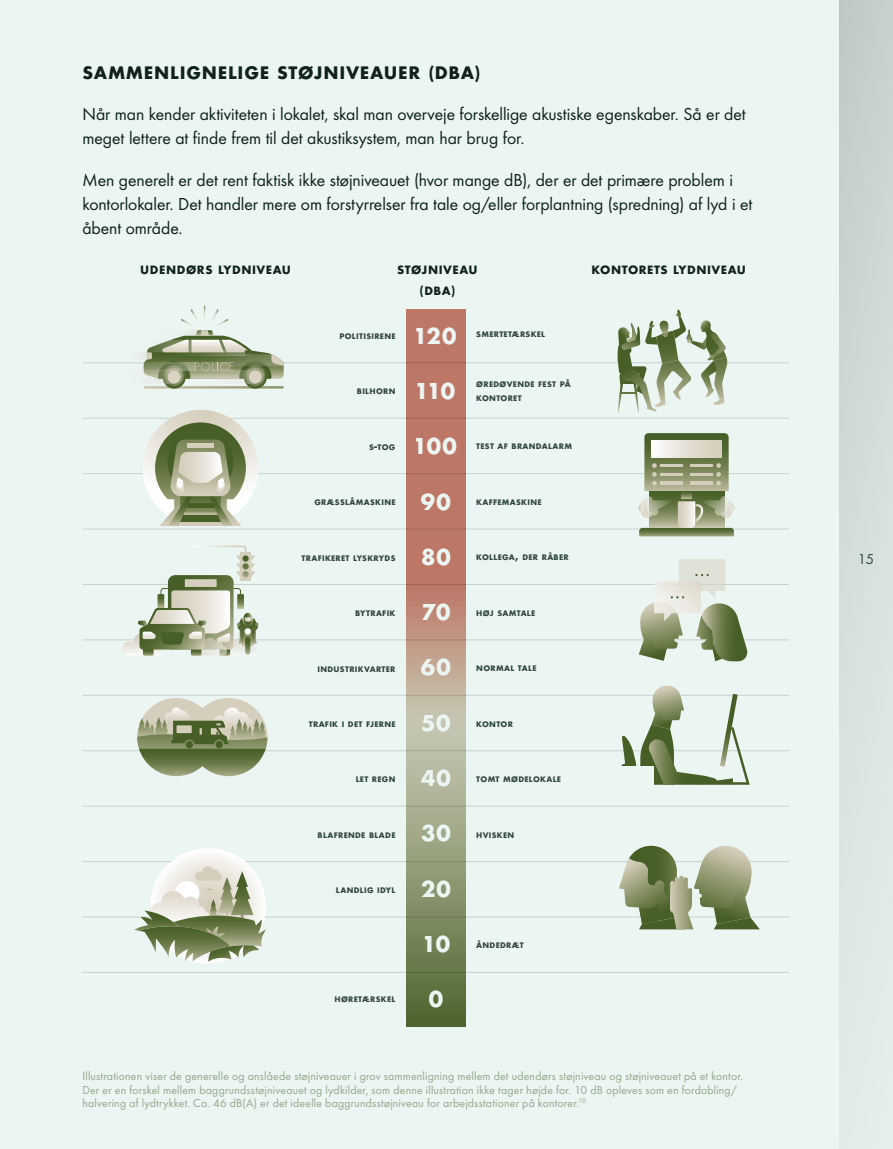
<style>
.page{position:relative;width:893px;height:1149px;background:#fff}
.page>*{position:absolute;margin:0;border:0;box-sizing:border-box;transform-origin:0 0}
.t1{font:700 24px "Futura";letter-spacing:.035em;color:#ebf5f2}
.t2{font:700 18.9px "Futura";letter-spacing:.04em;color:#0f221c}
.t3{font:18px/24px "Futura Boo";letter-spacing:-.005em;color:#0f221c}
.t4{font:15px "Futura Boo";color:#2f473b}
.t5{font:700 12.6px "Futura";letter-spacing:.04em;color:#0f221c}
.t6{font:12px/13.5px "Futura Boo";letter-spacing:.02em;color:#95a88c}
.t7{font:700 8.4px/14.4px "Futura";letter-spacing:.035em;color:#2f473b}
.s1{font-size:18px}
.s2{font-size:12.75px}
.s3{font-size:12px}
</style>
<div class="page">
<div style="left:0;top:0;width:893px;height:1148px;background:#ebf5f2"></div>
<div style="left:840px;top:0;width:53px;height:1148px;background:linear-gradient(to bottom,#c5cfca,#e5efec)"></div>
<hr style="left:82px;top:362px;width:707px;height:1px;background:#c7d4ce">
<hr style="left:82px;top:473px;width:707px;height:1px;background:#c7d4ce">
<hr style="left:82px;top:584px;width:707px;height:1px;background:#c7d4ce">
<hr style="left:82px;top:694px;width:707px;height:1px;background:#c7d4ce">
<hr style="left:82px;top:805px;width:707px;height:1px;background:#c7d4ce">
<hr style="left:82px;top:916px;width:707px;height:1px;background:#c7d4ce">
<hr style="left:82px;top:418px;width:707px;height:1px;background:#c7d4ce">
<hr style="left:82px;top:528px;width:707px;height:1px;background:#c7d4ce">
<hr style="left:82px;top:639px;width:707px;height:1px;background:#c7d4ce">
<hr style="left:82px;top:750px;width:707px;height:1px;background:#c7d4ce">
<hr style="left:82px;top:861px;width:707px;height:1px;background:#c7d4ce">
<hr style="left:82px;top:971px;width:707px;height:1px;background:#c7d4ce">
<svg style="left:407px;top:309px;width:59px;height:716px;background:#a98c73"></svg>
<svg style="left:621px;top:685px;width:129px;height:99px"></svg>
<svg style="left:617px;top:309px;width:110px;height:103px"></svg>
<svg style="left:639px;top:559px;width:110px;height:102px"></svg>
<svg style="left:144px;top:386px;width:140px;height:2px"></svg>
<div style="left:163px;top:365px;width:23px;height:23px;background:#49612a;border-radius:12px"></div>
<div style="left:244px;top:365px;width:23px;height:23px;background:#4a622b;border-radius:12px"></div>
<svg style="left:143px;top:410px;width:115px;height:115px"></svg>
<svg style="left:155px;top:422px;width:91px;height:104px;background:#a2a98a"></svg>
<svg style="left:122px;top:545px;width:136px;height:110px"></svg>
<svg style="left:137px;top:698px;width:130px;height:77px"></svg>
<svg style="left:150px;top:847px;width:116px;height:116px"></svg>
<svg style="left:135px;top:865px;width:131px;height:96px"></svg>
<svg style="left:619px;top:845px;width:141px;height:84px"></svg>
<svg style="left:638px;top:433px;width:97px;height:103px"></svg>
<svg style="left:117px;top:330px;width:167px;height:56px"></svg>
<svg style="left:170px;top:350px;width:75px;height:5px"></svg>
<div style="left:476px;top:765px;width:178px;height:28px;background:#ebf5f2"></div>
<h2 class="t2" style="left:82px;top:61px;width:400px">SAMMENLIGNELIGE STØJ NIVEAUER <span class="s1">(</span>DBA<span class="s1">)</span></h2>
<h3 class="t3" style="left:82px;top:102px;width:665px">Når man kender aktiviteten i lokalet, skal man overveje forskellige akustiske egenskaber. Så er det meget lettere at finde frem til det akustiksystem, man har brug for.</h3>
<h3 class="t3" style="left:82px;top:168px;width:671px">Men generelt er det rent faktisk ikke støjniveauet (hvor mange dB), der er det primære problem i kontorlokaler. Det handler mere om forstyrrelser fra tale og/eller forplantning (spredning) af lyd i et åbent område.</h3>
<p class="t5" style="left:140px;top:262px;width:152px">UDENDØRS LYDNIVEAU</p>
<p class="t5" style="left:397px;top:262px;width:82px">STØJ NIVEAU</p>
<p class="t5" style="left:591px;top:262px;width:156px">KONTORETS LYDNIVEAU</p>
<p class="t5" style="left:419px;top:283px;width:37px"><span class="s2">(</span>DBA<span class="s2">)</span></p>
<p class="t7" style="left:339px;top:329px;width:58px">POLITISIRENE</p>
<h1 class="t1" style="left:413px;top:320px;width:45px">120</h1>
<p class="t7" style="left:476px;top:327px;width:70px">SMERTETÆRSKEL</p>
<p class="t7" style="left:357px;top:384px;width:40px">BILHORN</p>
<p class="t7" style="left:476px;top:376px;width:96px">ØREDØVENDE FEST PÅ<br>KONTORET</p>
<h1 class="t1" style="left:414px;top:376px;width:42px">110</h1>
<h1 class="t1" style="left:413px;top:431px;width:46px">100</h1>
<p class="t7" style="left:369px;top:439px;width:28px">S<span class="s3">-</span>TOG</p>
<p class="t7" style="left:476px;top:439px;width:97px">TEST AF BRANDALARM</p>
<h1 class="t1" style="left:421px;top:486px;width:31px">90</h1>
<p class="t7" style="left:314px;top:495px;width:83px">GRÆSSLÅMASKINE</p>
<p class="t7" style="left:476px;top:494px;width:67px">KAFFEMASKINE</p>
<h1 class="t1" style="left:421px;top:541px;width:31px">80</h1>
<p class="t7" style="left:302px;top:550px;width:95px">TRAFIKERET LYSKRYDS</p>
<p class="t7" style="left:476px;top:550px;width:94px">KOLLEGA<span class="s3">,</span> DER RÅBER</p>
<h1 class="t1" style="left:421px;top:597px;width:31px">70</h1>
<p class="t7" style="left:355px;top:605px;width:42px">BYTRAFIK</p>
<p class="t7" style="left:476px;top:605px;width:60px">HØJ SAMTALE</p>
<h1 class="t1" style="left:421px;top:652px;width:31px">60</h1>
<p class="t7" style="left:317px;top:661px;width:80px">INDUSTRIKVARTER</p>
<p class="t7" style="left:476px;top:661px;width:62px">NORMAL TALE</p>
<h1 class="t1" style="left:421px;top:707px;width:31px">50</h1>
<p class="t7" style="left:309px;top:716px;width:88px">TRAFIK I DET FJERNE</p>
<p class="t7" style="left:476px;top:716px;width:38px">KONTOR</p>
<h1 class="t1" style="left:421px;top:763px;width:31px">40</h1>
<p class="t7" style="left:356px;top:772px;width:41px">LET REGN</p>
<p class="t7" style="left:476px;top:772px;width:86px">TOMT MØDELOKALE</p>
<h1 class="t1" style="left:421px;top:818px;width:31px">30</h1>
<p class="t7" style="left:318px;top:827px;width:79px">BLAFRENDE BLADE</p>
<p class="t7" style="left:476px;top:827px;width:40px">HVISKEN</p>
<p class="t7" style="left:336px;top:882px;width:61px">LANDLIG IDYL</p>
<p class="t7" style="left:335px;top:991px;width:62px">HØRETÆRSKEL</p>
<h1 class="t1" style="left:421px;top:873px;width:31px">20</h1>
<h1 class="t1" style="left:422px;top:928px;width:30px">10</h1>
<h1 class="t1" style="left:429px;top:984px;width:16px">0</h1>
<p class="t7" style="left:476px;top:937px;width:49px">ÅNDEDRÆT</p>
<p class="t6" style="left:82px;top:1069px;width:662px">Illustrationen viser de generelle og anslåede støjniveauer i grov sammenligning mellem det udendørs støjniveau og støjniveauet på et kontor.<br>Der er en forskel mellem baggrundsstøjniveauet og lydkilder, som denne illustration ikke tager højde for. 10 dB opleves som en fordobling/ halvering af lydtrykket. Ca. 46 dB(A) er det ideelle baggrundsstøjniveau for arbejdsstationer på kontorer.<sup>10</sup></p>
<p class="t4" style="left:858px;top:550px;width:18px">15</p>
</div>
